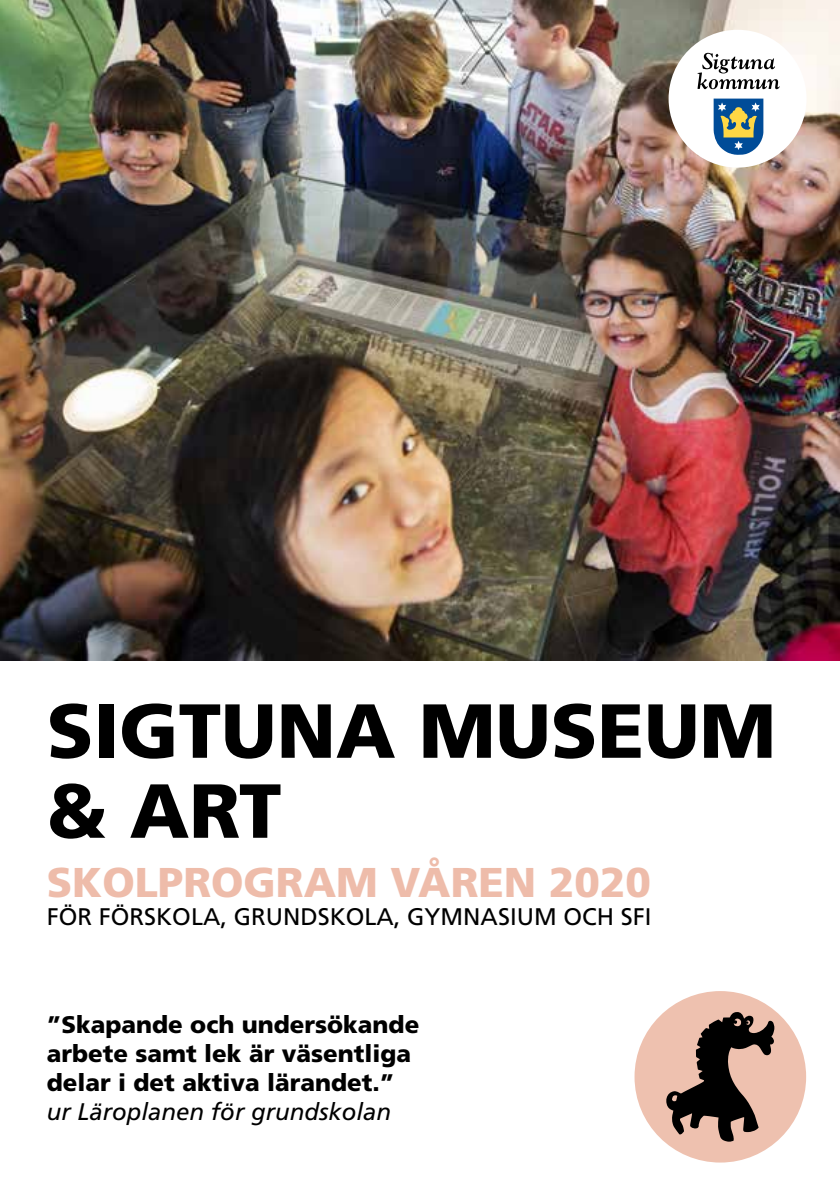
<style>
.page{position:relative;width:840px;height:1191px;background:#fff}
.page>*{position:absolute;margin:0;border:0;box-sizing:border-box;transform-origin:0 0}
.t1{font:900 76.4px/80px "Frutiger LT Std";color:#000}
.t2{font:900 41.6px "Frutiger LT Std";color:#eebcaa}
.t3{font:900 24px/28.8px "Frutiger LT Std";color:#000}
.t4{font:24px "Frutiger LT Std";color:#000}
.t5{font:italic 24px "Frutiger LT Std";color:#000}
</style>
<div class="page">
<img style="left:0;top:0;width:839px;height:660px">
<div style="left:668px;top:30px;width:138px;height:138px;background:#fff;border-radius:50%"></div>
<svg style="left:697px;top:53px;width:82px;height:36px"></svg>
<svg style="left:713px;top:99px;width:50px;height:56px;background:#5d8493"></svg>
<div style="left:634px;top:991px;width:171px;height:171px;background:#eec1af;border-radius:50%"></div>
<svg style="left:666px;top:1012px;width:107px;height:129px"></svg>
<h1 class="t1" style="left:47px;top:691px;width:730px">SIGTUNA MUSEUM &amp; ART</h1>
<h2 class="t2" style="left:47px;top:857px;width:605px">SKOLPROGRAM VÅREN 2020</h2>
<p class="t4" style="left:47px;top:902px;width:606px">FÖR FÖRSKOLA, GRUNDSKOLA, GYMNASIUM OCH SFI</p>
<p class="t3" style="left:47px;top:1010px;width:374px">”Skapande och undersökande arbete samt lek är väsentliga delar i det aktiva lärandet.”</p>
<p class="t5" style="left:47px;top:1097px;width:346px">ur Läroplanen för grundskolan</p>
</div>
